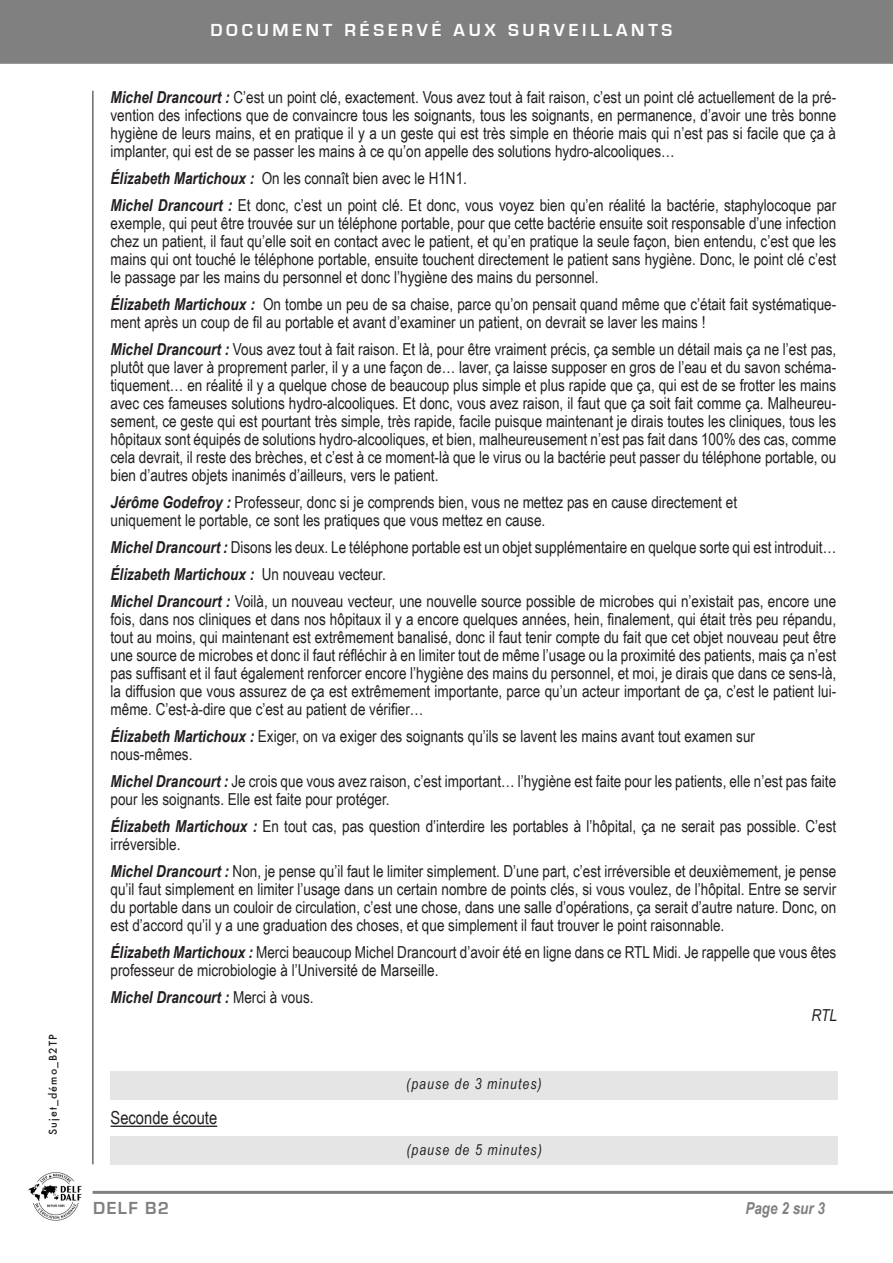
<style>
.page{position:relative;width:893px;height:1263px;background:#fff}
.page>*{position:absolute;margin:0;border:0;box-sizing:border-box;transform-origin:0 0}
.t1{font:700 18px "Eurostile";letter-spacing:.21em;color:#fff}
.t2{font:18px "Arial Narrow";color:#231f20}
.t3{font:700 18px "Eurostile";letter-spacing:.08em;color:#808080}
.t4{font:16.5px/18px "Arial Narrow";color:#231f20;text-align:justify}
.t5{font:italic 700 16.5px "Arial Narrow";color:#231f20}
.t6{font:italic 700 16.5px "Arial Narrow";color:#808080}
.t7{font:italic 16.5px "Arial Narrow";color:#231f20}
.t8{font:italic 15px "Arial Narrow";letter-spacing:.07em;color:#231f20}
.t9{font:500 10.5px "Futura";letter-spacing:.11em;color:#231f20}
.s1{font-weight:700;font-style:italic}
.s2{font-weight:400;font-style:normal}
</style>
<div class="page">
<hr style="left:93px;top:1191px;width:800px;height:3px;background:#808080">
<img style="left:28px;top:1172px;width:54px;height:49px">
<div style="left:0;top:0;width:892px;height:64px;background:#808080"></div>
<svg style="left:892px;top:0;width:1px;height:64px"></svg>
<hr style="left:93px;top:91px;width:1px;height:1073px;background:#231f20">
<hr style="left:111px;top:1125px;width:106px;height:2px;background:#231f20">
<div style="left:111px;top:1136px;width:727px;height:29px;background:#e5e5e5"></div>
<div style="left:111px;top:1071px;width:727px;height:28px;background:#e5e5e5"></div>
<p class="t9" style="left:46px;top:1135px;width:103px;rotate:-90deg">Sujet_démo_B2TP</p>
<p class="t1" style="left:210px;top:20px;width:463px">DOCUMENT RÉSERVÉ AUX SURVEILLANTS</p>
<p class="t4" style="left:111px;top:87px;width:727px"><span class="s1">Michel Drancourt :</span> C’est un point clé, exactement. Vous avez tout à fait raison, c’est un point clé actuellement de la pré&shy;vention des infections que de convaincre tous les soignants, tous les soignants, en permanence, d’avoir une très bonne hygiène de leurs mains, et en pratique il y a un geste qui est très simple en théorie mais qui n’est pas si facile que ça à implanter, qui est de se passer les mains à ce qu’on appelle des solutions hydro-alcooliques…</p>
<p class="t4" style="left:111px;top:168px;width:358px"><span class="s1">Élizabeth Martichoux :</span> On les connaît bien avec le H1N1.</p>
<p class="t4" style="left:111px;top:195px;width:727px"><span class="s1">Michel Drancourt :</span> Et donc, c’est un point clé. Et donc, vous voyez bien qu’en réalité la bactérie, staphylocoque par exemple, qui peut être trouvée sur un téléphone portable, pour que cette bactérie ensuite soit responsable d’une infection chez un patient, il faut qu’elle soit en contact avec le patient, et qu’en pratique la seule façon, bien entendu, c’est que les mains qui ont touché le téléphone portable, ensuite touchent directement le patient sans hygiène. Donc, le point clé c’est le passage par les mains du personnel et donc l’hygiène des mains du personnel.</p>
<p class="t4" style="left:111px;top:294px;width:727px"><span class="s1">Élizabeth Martichoux :</span> On tombe un peu de sa chaise, parce qu’on pensait quand même que c’était fait systématique&shy;ment après un coup de fil au portable et avant d’examiner un patient, on devrait se laver les mains !</p>
<p class="t4" style="left:111px;top:339px;width:727px"><span class="s1">Michel Drancourt :</span> Vous avez tout à fait raison. Et là, pour être vraiment précis, ça semble un détail mais ça ne l’est pas, plutôt que laver à proprement parler, il y a une façon de… laver, ça laisse supposer en gros de l’eau et du savon schéma&shy;tiquement… en réalité il y a quelque chose de beaucoup plus simple et plus rapide que ça, qui est de se frotter les mains avec ces fameuses solutions hydro-alcooliques. Et donc, vous avez raison, il faut que ça soit fait comme ça. Malheureu&shy;sement, ce geste qui est pourtant très simple, très rapide, facile puisque maintenant je dirais toutes les cliniques, tous les hôpitaux sont équipés de solutions hydro-alcooliques, et bien, malheureusement n’est pas fait dans 100% des cas, comme cela devrait, il reste des brèches, et c’est à ce moment-là que le virus ou la bactérie peut passer du téléphone portable, ou bien d’autres objets inanimés d’ailleurs, vers le patient.</p>
<p class="t4" style="left:111px;top:492px;width:628px"><span class="s1">Jérôme Godefroy :</span> Professeur, donc si je comprends bien, vous ne mettez pas en cause directement et</p>
<p class="t4" style="left:111px;top:510px;width:436px">uniquement le portable, ce sont les pratiques que vous mettez en cause.</p>
<p class="t4" style="left:111px;top:537px;width:727px"><span class="s1">Michel Drancourt :</span> Disons les deux. Le téléphone portable est un objet supplémentaire en quelque sorte qui est introduit…</p>
<p class="t5" style="left:111px;top:561px;width:277px">Élizabeth Martichoux : <span class="s2">Un nouveau vecteur.</span></p>
<p class="t4" style="left:111px;top:591px;width:727px"><span class="s1">Michel Drancourt :</span> Voilà, un nouveau vecteur, une nouvelle source possible de microbes qui n’existait pas, encore une fois, dans nos cliniques et dans nos hôpitaux il y a encore quelques années, hein, finalement, qui était très peu répandu, tout au moins, qui maintenant est extrêmement banalisé, donc il faut tenir compte du fait que cet objet nouveau peut être une source de microbes et donc il faut réfléchir à en limiter tout de même l’usage ou la proximité des patients, mais ça n’est pas suffisant et il faut également renforcer encore l’hygiène des mains du personnel, et moi, je dirais que dans ce sens-là, la diffusion que vous assurez de ça est extrêmement importante, parce qu’un acteur important de ça, c’est le patient lui&shy;même. C’est-à-dire que c’est au patient de vérifier…</p>
<p class="t4" style="left:111px;top:726px;width:646px"><span class="s1">Élizabeth Martichoux :</span> Exiger, on va exiger des soignants qu’ils se lavent les mains avant tout examen sur</p>
<p class="t4" style="left:111px;top:744px;width:83px">nous-mêmes.</p>
<p class="t4" style="left:111px;top:771px;width:727px"><span class="s1">Michel Drancourt :</span> Je crois que vous avez raison, c’est important… l’hygiène est faite pour les patients, elle n’est pas faite pour les soignants. Elle est faite pour protéger.</p>
<p class="t4" style="left:111px;top:816px;width:727px"><span class="s1">Élizabeth Martichoux :</span> En tout cas, pas question d’interdire les portables à l’hôpital, ça ne serait pas possible. C’est irréversible.</p>
<p class="t4" style="left:111px;top:861px;width:727px"><span class="s1">Michel Drancourt :</span> Non, je pense qu’il faut le limiter simplement. D’une part, c’est irréversible et deuxièmement, je pense qu’il faut simplement en limiter l’usage dans un certain nombre de points clés, si vous voulez, de l’hôpital. Entre se servir du portable dans un couloir de circulation, c’est une chose, dans une salle d’opérations, ça serait d’autre nature. Donc, on est d’accord qu’il y a une graduation des choses, et que simplement il faut trouver le point raisonnable.</p>
<p class="t4" style="left:111px;top:942px;width:727px"><span class="s1">Élizabeth Martichoux :</span> Merci beaucoup Michel Drancourt d’avoir été en ligne dans ce RTL Midi. Je rappelle que vous êtes professeur de microbiologie à l’Université de Marseille.</p>
<p class="t5" style="left:111px;top:984px;width:204px">Michel Drancourt : <span class="s2">Merci à vous.</span></p>
<p class="t7" style="left:812px;top:1003px;width:27px">RTL</p>
<p class="t2" style="left:111px;top:1105px;width:108px">Seconde écoute</p>
<p class="t3" style="left:93px;top:1198px;width:78px">DELF B2</p>
<p class="t8" style="left:406px;top:1073px;width:137px">(pause de 3 minutes)</p>
<p class="t8" style="left:406px;top:1139px;width:137px">(pause de 5 minutes)</p>
<p class="t6" style="left:745px;top:1196px;width:81px">Page 2 sur 3</p>
</div>
